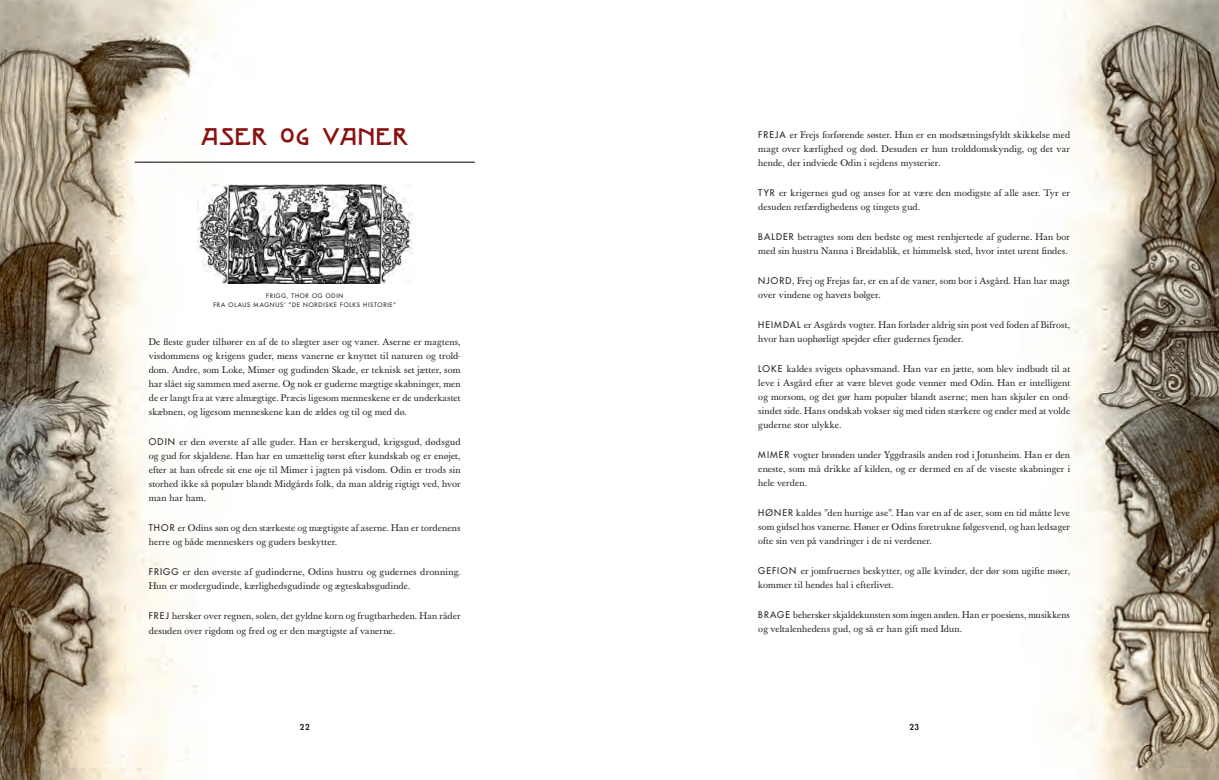
<style>
.page{position:relative;width:1219px;height:780px;background:#fff}
.page>*{position:absolute;margin:0;border:0;box-sizing:border-box;transform-origin:0 0}
.t1{font:24px "Vienna Workshop";letter-spacing:.06em;color:#8b1011}
.t2{font:9.5px/14px "Baskerville";letter-spacing:.015em;color:#231f20}
.t3{font:800 8px "Futura Std";color:#231f20}
.t4{font:6px/9px "Futura";letter-spacing:.13em;color:#231f20;text-align:center}
.s1{font-family:"Futura";font-size:9px}
</style>
<div class="page">
<img style="left:1062px;top:0;width:157px;height:780px">
<img style="left:0;top:0;width:261px;height:780px">
<img style="left:197px;top:184px;width:215px;height:99px">
<hr style="left:135px;top:162px;width:340px;height:1px;background:#000">
<h1 class="t1" style="left:201px;top:120px;width:209px">ASER OG VANER</h1>
<p class="t4" style="left:213px;top:291px;width:184px">FRIGG, THOR OG ODIN<br>FRA OLAUS MAGNUS’ ”DE NORDISKE FOLKS HISTORIE”</p>
<p class="t2" style="left:149px;top:335px;width:313px;text-align:justify">De fleste guder tilhører en af de to slægter aser og vaner. Aserne er magtens, visdommens og krigens guder, mens vanerne er knyttet til naturen og trold&shy;dom. Andre, som Loke, Mimer og gudinden Skade, er teknisk set jætter, som har slået sig sammen med aserne. Og nok er guderne mægtige skabninger, men de er langt fra at være almægtige. Præcis ligesom menneskene er de underkastet skæbnen, og ligesom menneskene kan de ældes og til og med dø.</p>
<p class="t2" style="left:149px;top:435px;width:313px;text-align:justify"><span class="s1">ODIN</span> er den øverste af alle guder. Han er herskergud, krigsgud, dødsgud og gud for skjaldene. Han har en umættelig tørst efter kundskab og er enøjet, efter at han ofrede sit ene øje til Mimer i jagten på visdom. Odin er trods sin storhed ikke så populær blandt Midgårds folk, da man aldrig rigtigt ved, hvor man har ham.</p>
<p class="t2" style="left:149px;top:521px;width:313px"><span class="s1">THOR</span> er Odins søn og den stærkeste og mægtigste af aserne. Han er tordenens herre og både menneskers og guders beskytter.</p>
<p class="t2" style="left:149px;top:565px;width:313px"><span class="s1">FRIGG</span> er den øverste af gudinderne, Odins hustru og gudernes dronning.<br>Hun er modergudinde, kærlighedsgudinde og ægteskabsgudinde.</p>
<p class="t2" style="left:149px;top:609px;width:313px"><span class="s1">FREJ</span> hersker over regnen, solen, det gyldne korn og frugtbarheden. Han råder desuden over rigdom og fred og er den mægtigste af vanerne.</p>
<p class="t2" style="left:758px;top:128px;width:313px;text-align:justify"><span class="s1">FREJA</span> er Frejs forførende søster. Hun er en modsætningsfyldt skikkelse med magt over kærlighed og død. Desuden er hun trolddomskyndig, og det var hende, der indviede Odin i sejdens mysterier.</p>
<p class="t2" style="left:758px;top:186px;width:313px"><span class="s1">TYR</span> er krigernes gud og anses for at være den modigste af alle aser. Tyr er desuden retfærdighedens og tingets gud.</p>
<p class="t2" style="left:758px;top:230px;width:313px"><span class="s1">BALDER</span> betragtes som den bedste og mest renhjertede af guderne. Han bor med sin hustru Nanna i Breidablik, et himmelsk sted, hvor intet urent findes.</p>
<p class="t2" style="left:758px;top:274px;width:313px"><span class="s1">NJORD</span>, Frej og Frejas far, er en af de vaner, som bor i Asgård. Han har magt over vindene og havets bølger.</p>
<p class="t2" style="left:758px;top:318px;width:313px"><span class="s1">HEIMDAL</span> er Asgårds vogter. Han forlader aldrig sin post ved foden af Bifrost, hvor han uophørligt spejder efter gudernes fjender.</p>
<p class="t2" style="left:758px;top:362px;width:313px;text-align:justify"><span class="s1">LOKE</span> kaldes svigets ophavsmand. Han var en jætte, som blev indbudt til at leve i Asgård efter at være blevet gode venner med Odin. Han er intelligent og morsom, og det gør ham populær blandt aserne; men han skjuler en ond&shy;sindet side. Hans ondskab vokser sig med tiden stærkere og ender med at volde guderne stor ulykke.</p>
<p class="t2" style="left:758px;top:448px;width:313px;text-align:justify"><span class="s1">MIMER</span> vogter brønden under Yggdrasils anden rod i Jotunheim. Han er den eneste, som må drikke af kilden, og er dermed en af de viseste skabninger i hele verden.</p>
<p class="t2" style="left:758px;top:506px;width:313px;text-align:justify"><span class="s1">HØNER</span> kaldes ”den hurtige ase”. Han var en af de aser, som en tid måtte leve som gidsel hos vanerne. Høner er Odins foretrukne følgesvend, og han ledsager ofte sin ven på vandringer i de ni verdener.</p>
<p class="t2" style="left:758px;top:564px;width:313px"><span class="s1">GEFION</span> er jomfruernes beskytter, og alle kvinder, der dør som ugifte møer, kommer til hendes hal i efterlivet.</p>
<p class="t2" style="left:758px;top:608px;width:313px"><span class="s1">BRAGE</span> behersker skjaldekunsten som ingen anden. Han er poesiens, musikkens og veltalenhedens gud, og så er han gift med Idun.</p>
<p class="t3" style="left:300px;top:721px;width:11px">22</p>
<p class="t3" style="left:909px;top:721px;width:11px">23</p>
</div>
